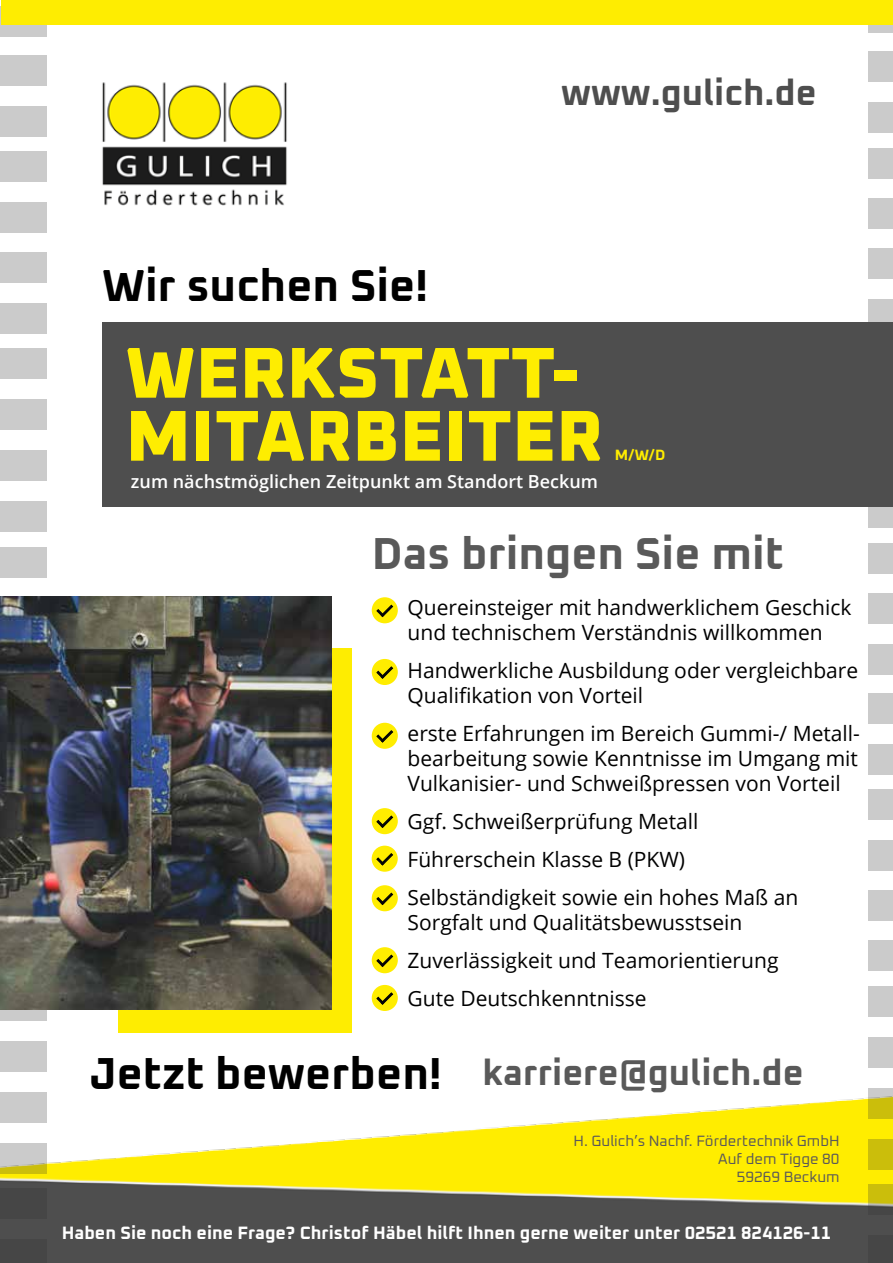
<style>
.page{position:relative;width:893px;height:1263px;background:#fff}
.page>*{position:absolute;margin:0;border:0;box-sizing:border-box;transform-origin:0 0}
.t1{font:800 72px/63px "Oxanium";color:#feed01}
.t2{font:700 45px "Oxanium";color:#595959}
.t3{font:700 45px "Oxanium";color:#000}
.t4{font:700 36px "Oxanium";color:#595959}
.t5{font:700 36px "Oxanium";color:#4e4e4e}
.t6{font:21px/25.2px "Open Sans";color:#000}
.t7{font:700 18px "Oxanium";color:#fff}
.t8{font:600 18px "Open Sans";color:#fff}
.t9{font:15px/18px "Oxanium";color:#5b5959;text-align:right}
.t10{font:700 15px "Oxanium";color:#ffed00}
.s1{font-size:45px;color:#000}
</style>
<div class="page">
<img style="left:0;top:1067px;width:893px;height:196px">
<div style="left:868px;top:52px;width:25px;height:30px;background:#cbcbcb"></div>
<div style="left:868px;top:102px;width:25px;height:31px;background:#cbcbcb"></div>
<div style="left:868px;top:148px;width:25px;height:30px;background:#cbcbcb"></div>
<div style="left:868px;top:198px;width:25px;height:31px;background:#cbcbcb"></div>
<div style="left:868px;top:249px;width:25px;height:30px;background:#cbcbcb"></div>
<div style="left:868px;top:299px;width:25px;height:31px;background:#cbcbcb"></div>
<div style="left:868px;top:497px;width:25px;height:31px;background:#cbcbcb"></div>
<div style="left:868px;top:543px;width:25px;height:30px;background:#cbcbcb"></div>
<div style="left:868px;top:593px;width:25px;height:31px;background:#cbcbcb"></div>
<svg style="left:868px;top:24px;width:25px;height:9px"></svg>
<div style="left:868px;top:693px;width:25px;height:31px;background:#cbcbcb"></div>
<div style="left:868px;top:744px;width:25px;height:30px;background:#cbcbcb"></div>
<div style="left:868px;top:789px;width:25px;height:31px;background:#cbcbcb"></div>
<div style="left:868px;top:840px;width:25px;height:30px;background:#cbcbcb"></div>
<div style="left:868px;top:890px;width:25px;height:31px;background:#cbcbcb"></div>
<div style="left:868px;top:941px;width:25px;height:30px;background:#cbcbcb"></div>
<div style="left:868px;top:986px;width:25px;height:31px;background:#cbcbcb"></div>
<div style="left:868px;top:1037px;width:25px;height:30px;background:#cbcbcb"></div>
<svg style="left:868px;top:1088px;width:25px;height:31px"></svg>
<div style="left:868px;top:1139px;width:25px;height:30px;background:#cbbe0b"></div>
<svg style="left:868px;top:1184px;width:25px;height:31px"></svg>
<div style="left:868px;top:1235px;width:25px;height:28px;background:#464646"></div>
<div style="left:868px;top:644px;width:25px;height:31px;background:#cbcbcb"></div>
<div style="left:118px;top:648px;width:234px;height:385px;background:#feed01"></div>
<div style="left:102px;top:322px;width:791px;height:185px;background:#4e4e4e"></div>
<div style="left:0;top:56px;width:47px;height:30px;background:#cbcbcb"></div>
<div style="left:0;top:106px;width:47px;height:30px;background:#cbcbcb"></div>
<div style="left:0;top:152px;width:47px;height:30px;background:#cbcbcb"></div>
<div style="left:0;top:202px;width:47px;height:31px;background:#cbcbcb"></div>
<div style="left:0;top:253px;width:47px;height:30px;background:#cbcbcb"></div>
<div style="left:0;top:303px;width:47px;height:30px;background:#cbcbcb"></div>
<div style="left:0;top:349px;width:47px;height:30px;background:#cbcbcb"></div>
<div style="left:0;top:399px;width:47px;height:31px;background:#cbcbcb"></div>
<div style="left:0;top:451px;width:47px;height:30px;background:#cbcbcb"></div>
<div style="left:0;top:501px;width:47px;height:31px;background:#cbcbcb"></div>
<div style="left:0;top:547px;width:47px;height:30px;background:#cbcbcb"></div>
<svg style="left:0;top:6px;width:47px;height:31px"></svg>
<div style="left:0;top:990px;width:47px;height:31px;background:#cbcbcb"></div>
<div style="left:0;top:1041px;width:47px;height:30px;background:#cbcbcb"></div>
<div style="left:0;top:1092px;width:47px;height:31px;background:#cbcbcb"></div>
<svg style="left:0;top:1143px;width:47px;height:30px"></svg>
<div style="left:0;top:1188px;width:47px;height:31px;background:#464646"></div>
<div style="left:0;top:1239px;width:47px;height:24px;background:#464646"></div>
<img style="left:102px;top:82px;width:185px;height:124px">
<img style="left:0;top:597px;width:332px;height:413px">
<div style="left:372px;top:947px;width:26px;height:26px;background:#ffed00;border-radius:50%"></div>
<svg style="left:377px;top:955px;width:16px;height:12px"></svg>
<div style="left:372px;top:885px;width:26px;height:26px;background:#ffed00;border-radius:50%"></div>
<svg style="left:377px;top:893px;width:16px;height:12px"></svg>
<div style="left:372px;top:808px;width:26px;height:26px;background:#ffed00;border-radius:50%"></div>
<svg style="left:377px;top:816px;width:16px;height:12px"></svg>
<div style="left:372px;top:723px;width:26px;height:26px;background:#ffed00;border-radius:50%"></div>
<svg style="left:377px;top:730px;width:16px;height:12px"></svg>
<div style="left:372px;top:659px;width:26px;height:26px;background:#ffed00;border-radius:50%"></div>
<svg style="left:377px;top:667px;width:16px;height:11px"></svg>
<div style="left:372px;top:597px;width:26px;height:26px;background:#ffed00;border-radius:50%"></div>
<svg style="left:377px;top:605px;width:16px;height:12px"></svg>
<div style="left:2px;top:0;width:891px;height:24px;background:#feed01"></div>
<div style="left:372px;top:985px;width:26px;height:26px;background:#ffed00;border-radius:50%"></div>
<svg style="left:377px;top:993px;width:16px;height:11px"></svg>
<div style="left:372px;top:846px;width:26px;height:26px;background:#ffed00;border-radius:50%"></div>
<svg style="left:377px;top:853px;width:16px;height:12px"></svg>
<h2 class="t3" style="left:102px;top:256px;width:327px">Wir suchen Sie!</h2>
<h3 class="t5" style="left:561px;top:69px;width:257px">www.gulich.de</h3>
<h1 class="t1" style="left:125px;top:338px;width:479px">WERKSTATT-<br>MITARBEITER</h1>
<p class="t8" style="left:131px;top:469px;width:468px">zum nächstmöglichen Zeitpunkt am Standort Beckum</p>
<p class="t10" style="left:615px;top:446px;width:52px">m/W/D</p>
<h2 class="t2" style="left:372px;top:524px;width:414px">Das bringen Sie mit</h2>
<p class="t6" style="left:381px;top:594px;width:472px;text-align:center">• Quereinsteiger mit handwerklichem Geschick und technischem Verständnis willkommen</p>
<p class="t6" style="left:408px;top:657px;width:452px;text-indent:-27px">• Handwerkliche Ausbildung oder vergleichbare<br>Qualifikation von Vorteil</p>
<p class="t6" style="left:408px;top:720px;width:454px;text-align:justify;text-indent:-27px">• erste Erfahrungen im Bereich Gummi-/ Metall&shy;bearbeitung sowie Kenntnisse im Umgang mit Vulkanisier- und Schweißpressen von Vorteil</p>
<p class="t6" style="left:381px;top:808px;width:319px">• Ggf. Schweißerprüfung Metall</p>
<p class="t6" style="left:381px;top:846px;width:306px">• Führerschein Klasse B (PKW)</p>
<p class="t6" style="left:408px;top:884px;width:392px;text-indent:-27px">• Selbständigkeit sowie ein hohes Maß an<br>Sorgfalt und Qualitätsbewusstsein</p>
<p class="t6" style="left:381px;top:947px;width:399px">• Zuverlässigkeit und Teamorientierung</p>
<p class="t6" style="left:381px;top:985px;width:268px">• Gute Deutschkenntnisse</p>
<h3 class="t4" style="left:89px;top:1050px;width:716px"><span class="s1">Jetzt bewerben!</span> karriere@gulich.de</h3>
<p class="t9" style="left:573px;top:1131px;width:268px">H. Gulich’s Nachf. Fördertechnik GmbH<br>Auf dem Tigge 80<br>59269 Beckum</p>
<p class="t7" style="left:62px;top:1221px;width:771px">Haben Sie noch eine Frage? Christof Häbel hilft Ihnen gerne weiter unter 02521 824126-11</p>
</div>
